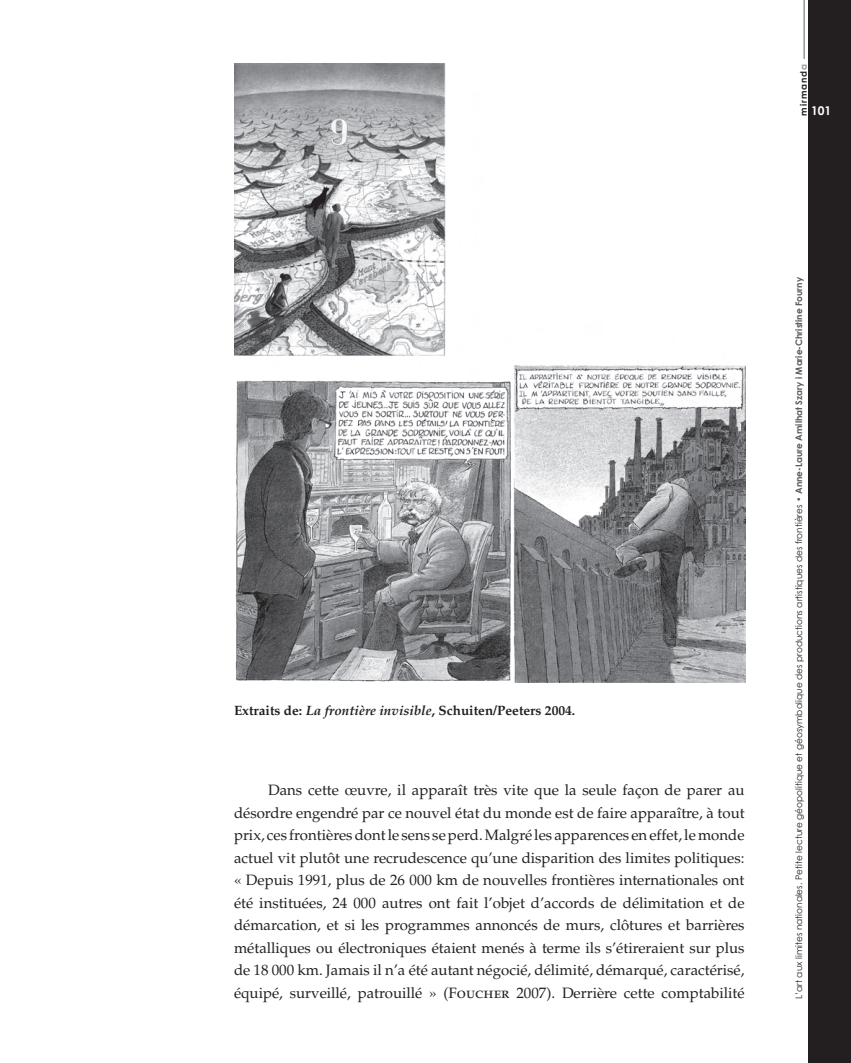
<style>
.page{position:relative;width:851px;height:1063px;background:#fff}
.page>*{position:absolute;margin:0;border:0;box-sizing:border-box;transform-origin:0 0}
.t1{font:15px/22.5px "Palatino LT Std";color:#231f20;text-align:justify}
.t2{font:700 13.5px "Palatino LT Std";color:#231f20}
.t3{font:700 12px "Century Gothic";color:#fff}
.t4{font:9px "Century Gothic";color:#231f20}
.t5{font:700 9px "Century Gothic";letter-spacing:.105em;color:#231f20}
.s1{color:#939598}
.s2{font-style:italic}
.s3{color:#57585a}
.s4{font-weight:700;color:#57585a}
</style>
<div class="page">
<div style="left:808px;top:0;width:42px;height:1063px;background:#231f20"></div>
<hr style="left:803px;top:0;width:1px;height:59px;background:#939598">
<img style="left:234px;top:64px;width:511px;height:618px">
<p class="t5" style="left:797px;top:116px;width:53px;rotate:-90deg">mirmand<span class="s1">a</span></p>
<p class="t3" style="left:811px;top:103px;width:22px">101</p>
<p class="t2" style="left:234px;top:702px;width:343px">Extraits de: <span class="s2">La frontière invisible</span>, Schuiten/Peeters 2004.</p>
<p class="t1" style="left:234px;top:779px;width:512px;text-indent:34px">Dans cette œuvre, il apparaît très vite que la seule façon de parer au désordre engendré par ce nouvel état du monde est de faire apparaître, à tout prix, ces frontières dont le sens se perd. Malgré les apparences en effet, le monde actuel vit plutôt une recrudescence qu’une disparition des limites politiques: « Depuis 1991, plus de 26 000 km de nouvelles frontières internationales ont été instituées, 24 000 autres ont fait l’objet d’accords de délimitation et de démarcation, et si les programmes annoncés de murs, clôtures et barrières métalliques ou électroniques étaient menés à terme ils s’étireraient sur plus de 18 000 km. Jamais il n’a été autant négocié, délimité, démarqué, caractérisé, équipé, surveillé, patrouillé » (Foucher 2007). Derrière cette comptabilité</p>
<p class="t4" style="left:793px;top:999px;width:724px;rotate:-90deg">L’art aux limites nationales. Petite lecture géopolitique et géosymbolique des productions artistiques des frontières <span class="s3">•</span> <span class="s4">Anne-Laure Amilhat Szary i Marie-Christine Fourny</span></p>
</div>
